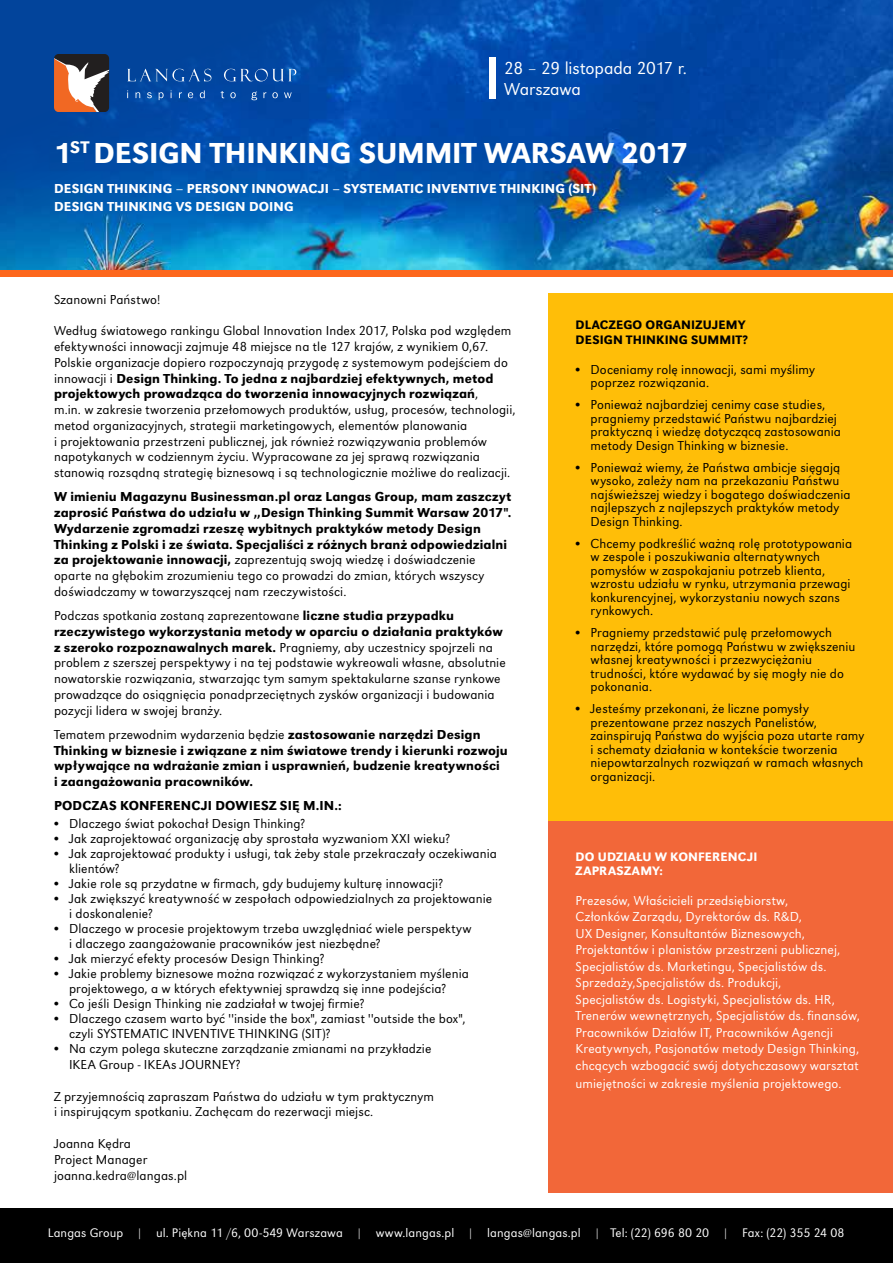
<style>
.page{position:relative;width:893px;height:1263px;background:#fff}
.page>*{position:absolute;margin:0;border:0;box-sizing:border-box;transform-origin:0 0}
.t1{font:500 30px "URW Grotesk TOT";letter-spacing:-.005em;color:#fff}
.t2{font:300 18px/21px "URW Grotesk TOT";letter-spacing:-.005em;color:#fff}
.t3{font:300 13.5px/13.5px "URW Grotesk TOT";letter-spacing:.01em;color:#000}
.t4{font:500 13.5px/15.8px "URW Grotesk TOT";letter-spacing:.01em;color:#000}
.t5{font:300 13.5px/16.5px "URW Grotesk TOT";letter-spacing:.01em;color:#fff}
.t6{font:500 13.5px/18px "URW Grotesk TOT";letter-spacing:.01em;color:#fff}
.t7{font:300 12.9px "URW Grotesk TOT";letter-spacing:.01em;color:#fff}
.t8{font:500 12.75px/15px "URW Grotesk TOT";letter-spacing:.01em;color:#000}
.t9{font:500 12.75px/13.5px "URW Grotesk TOT";letter-spacing:.015em;color:#fff}
.s1{font-weight:500}
.s2{font-weight:300}
.s3{font-family:"Times";font-weight:400}
</style>
<div class="page">
<img style="left:0;top:0;width:893px;height:270px">
<div style="left:549px;top:821px;width:344px;height:372px;background:#f26739"></div>
<div style="left:549px;top:293px;width:344px;height:528px;background:#ffbe08"></div>
<div style="left:0;top:270px;width:893px;height:7px;background:#fd671c"></div>
<div style="left:0;top:1209px;width:893px;height:54px;background:#000"></div>
<svg style="left:54px;top:54px;width:55px;height:58px"></svg>
<svg style="left:127px;top:69px;width:84px;height:12px"></svg>
<svg style="left:224px;top:69px;width:72px;height:12px"></svg>
<svg style="left:136px;top:92px;width:4px;height:6px"></svg>
<svg style="left:147px;top:92px;width:5px;height:6px"></svg>
<svg style="left:159px;top:92px;width:5px;height:8px"></svg>
<svg style="left:179px;top:92px;width:3px;height:6px"></svg>
<svg style="left:188px;top:92px;width:5px;height:6px"></svg>
<svg style="left:200px;top:90px;width:5px;height:8px"></svg>
<svg style="left:221px;top:91px;width:3px;height:7px"></svg>
<svg style="left:230px;top:92px;width:6px;height:6px"></svg>
<svg style="left:251px;top:92px;width:6px;height:8px"></svg>
<svg style="left:263px;top:92px;width:3px;height:6px"></svg>
<svg style="left:272px;top:92px;width:6px;height:6px"></svg>
<svg style="left:284px;top:92px;width:8px;height:6px"></svg>
<div style="left:489px;top:57px;width:6px;height:42px;background:#fff"></div>
<h2 class="t2" style="left:504px;top:58px;width:184px">28 – 29 listopada 2017 r.<br>Warszawa</h2>
<h1 class="t1" style="left:54px;top:135px;width:636px">1<sup>ST</sup> DESIGN THINKING SUMMIT WARSAW 2017</h1>
<p class="t6" style="left:54px;top:179px;width:544px">DESIGN THINKING – PERSONY INNOWACJI – SYSTEMATIC INVENTIVE THINKING (SIT)<br>DESIGN THINKING VS DESIGN DOING</p>
<p class="t3" style="left:54px;top:292px;width:108px">Szanowni Państwo!</p>
<p class="t3" style="left:54px;top:323px;width:463px;line-height:15.8px">Według światowego rankingu Global Innovation Index 2017, Polska pod względem efektywności innowacji zajmuje 48 miejsce na tle 127 krajów, z wynikiem 0,67.<br>Polskie organizacje dopiero rozpoczynają przygodę z systemowym podejściem do innowacji i <span class="s1">Design Thinking. To jedna z najbardziej efektywnych, metod projektowych prowadząca do tworzenia innowacyjnych rozwiązań</span>,<br>m.in. w zakresie tworzenia przełomowych produktów, usług, procesów, technologii, metod organizacyjnych, strategii marketingowych, elementów planowania<br>i projektowania przestrzeni publicznej, jak również rozwiązywania problemów napotykanych w codziennym życiu. Wypracowane za jej sprawą rozwiązania stanowią rozsądną strategię biznesową i są technologicznie możliwe do realizacji.</p>
<p class="t4" style="left:54px;top:489px;width:459px">W imieniu Magazynu Businessman.pl oraz Langas Group, mam zaszczyt zaprosić Państwa do udziału w ,,Design Thinking Summit Warsaw 2017".<br>Wydarzenie zgromadzi rzeszę wybitnych praktyków metody Design Thinking z Polski i ze świata. Specjaliści z różnych branż odpowiedzialni za projektowanie innowacji, <span class="s2">zaprezentują swoją wiedzę i doświadczenie oparte na głębokim zrozumieniu tego co prowadzi do zmian, których wszyscy doświadczamy w towarzyszącej nam rzeczywistości.</span></p>
<p class="t3" style="left:54px;top:608px;width:453px;line-height:15.8px">Podczas spotkania zostaną zaprezentowane <span class="s1">liczne studia przypadku rzeczywistego wykorzystania metody w oparciu o działania praktyków z szeroko rozpoznawalnych marek.</span> Pragniemy, aby uczestnicy spojrzeli na problem z szerszej perspektywy i na tej podstawie wykreowali własne, absolutnie nowatorskie rozwiązania, stwarzając tym samym spektakularne szanse rynkowe prowadzące do osiągnięcia ponadprzeciętnych zysków organizacji i budowania pozycji lidera w swojej branży.</p>
<p class="t4" style="left:54px;top:726px;width:455px"><span class="s2">Tematem przewodnim wydarzenia będzie</span> zastosowanie narzędzi Design Thinking w biznesie i związane z nim światowe trendy i kierunki rozwoju wpływające na wdrażanie zmian i usprawnień, budzenie kreatywności<br>i zaangażowania pracowników.</p>
<p class="t4" style="left:54px;top:798px;width:289px">PODCZAS KONFERENCJI DOWIESZ SIĘ M.IN.:</p>
<p class="t3" style="left:54px;top:817px;width:253px"><span class="s3">•</span> Dlaczego świat pokochał Design Thinking?</p>
<p class="t3" style="left:54px;top:832px;width:397px"><span class="s3">•</span> Jak zaprojektować organizację aby sprostała wyzwaniom XXI wieku?</p>
<p class="t3" style="left:69px;top:846px;width:429px;line-height:15px;text-indent:-15px"><span class="s3">•</span> Jak zaprojektować produkty i usługi, tak żeby stale przekraczały oczekiwania klientów?</p>
<p class="t3" style="left:54px;top:877px;width:390px"><span class="s3">•</span> Jakie role są przydatne w firmach, gdy budujemy kulturę innowacji?</p>
<p class="t3" style="left:69px;top:891px;width:425px;line-height:15px;text-indent:-15px"><span class="s3">•</span> Jak zwiększyć kreatywność w zespołach odpowiedzialnych za projektowanie i doskonalenie?</p>
<p class="t3" style="left:69px;top:921px;width:404px;line-height:15px;text-indent:-15px"><span class="s3">•</span> Dlaczego w procesie projektowym trzeba uwzględniać wiele perspektyw i dlaczego zaangażowanie pracowników jest niezbędne?</p>
<p class="t3" style="left:54px;top:952px;width:272px"><span class="s3">•</span> Jak mierzyć efekty procesów Design Thinking?</p>
<p class="t3" style="left:54px;top:966px;width:416px;line-height:15px;text-align:center"><span class="s3">•</span> Jakie problemy biznesowe można rozwiązać z wykorzystaniem myślenia projektowego, a w których efektywniej sprawdzą się inne podejścia?</p>
<p class="t3" style="left:54px;top:997px;width:312px"><span class="s3">•</span> Co jeśli Design Thinking nie zadziałał w twojej firmie?</p>
<p class="t3" style="left:69px;top:1011px;width:398px;line-height:15px;text-indent:-15px"><span class="s3">•</span> Dlaczego czasem warto być ''inside the box", zamiast ''outside the box", czyli SYSTEMATIC INVENTIVE THINKING (SIT)?</p>
<p class="t3" style="left:69px;top:1041px;width:364px;line-height:15.8px;text-indent:-15px"><span class="s3">•</span> Na czym polega skuteczne zarządzanie zmianami na przykładzie<br>IKEA Group - IKEAs JOURNEY?</p>
<p class="t3" style="left:54px;top:1088px;width:382px;line-height:15.8px">Z przyjemnością zapraszam Państwa do udziału w tym praktycznym i inspirującym spotkaniu. Zachęcam do rezerwacji miejsc.</p>
<p class="t3" style="left:54px;top:1135px;width:135px;line-height:16.2px">Joanna Kędra<br>Project Manager joanna.kedra@langas.pl</p>
<p class="t8" style="left:576px;top:317px;width:174px">DLACZEGO ORGANIZUJEMY<br>DESIGN THINKING SUMMIT?</p>
<p class="t3" style="left:591px;top:362px;width:226px;text-indent:-15px"><span class="s3">•</span> Doceniamy rolę innowacji, sami myślimy poprzez rozwiązania.</p>
<p class="t3" style="left:591px;top:398px;width:252px;text-indent:-15px"><span class="s3">•</span> Ponieważ najbardziej cenimy case studies, pragniemy przedstawić Państwu najbardziej praktyczną i wiedzę dotyczącą zastosowania metody Design Thinking w biznesie.</p>
<p class="t3" style="left:591px;top:460px;width:262px;text-indent:-15px"><span class="s3">•</span> Ponieważ wiemy, że Państwa ambicje sięgają wysoko, zależy nam na przekazaniu Państwu najświeższej wiedzy i bogatego doświadczenia najlepszych z najlepszych praktyków metody Design Thinking.</p>
<p class="t3" style="left:591px;top:536px;width:263px;text-indent:-15px"><span class="s3">•</span> Chcemy podkreślić ważną rolę prototypowania w zespole i poszukiwania alternatywnych pomysłów w zaspokajaniu potrzeb klienta, wzrostu udziału w rynku, utrzymania przewagi konkurencyjnej, wykorzystaniu nowych szans rynkowych.</p>
<p class="t3" style="left:591px;top:626px;width:266px;text-indent:-15px"><span class="s3">•</span> Pragniemy przedstawić pulę przełomowych narzędzi, które pomogą Państwu w zwiększeniu własnej kreatywności i przezwyciężaniu trudności, które wydawać by się mogły nie do pokonania.</p>
<p class="t3" style="left:591px;top:702px;width:275px;text-indent:-15px"><span class="s3">•</span> Jesteśmy przekonani, że liczne pomysły prezentowane przez naszych Panelistów, zainspirują Państwa do wyjścia poza utarte ramy i schematy działania w kontekście tworzenia niepowtarzalnych rozwiązań w ramach własnych organizacji.</p>
<p class="t9" style="left:576px;top:850px;width:183px">DO UDZIAŁU W KONFERENCJI<br>ZAPRASZAMY:</p>
<p class="t5" style="left:576px;top:892px;width:286px">Prezesów, Właścicieli przedsiębiorstw,<br>Członków Zarządu, Dyrektorów ds. R&amp;D,<br>UX Designer, Konsultantów Biznesowych, Projektantów i planistów przestrzeni publicznej, Specjalistów ds. Marketingu, Specjalistów ds.<br>Sprzedaży,Specjalistów ds. Produkcji,<br>Specjalistów ds. Logistyki, Specjalistów ds. HR, Trenerów wewnętrznych, Specjalistów ds. finansów, Pracowników Działów IT, Pracowników Agencji Kreatywnych, Pasjonatów metody Design Thinking, chcących wzbogacić swój dotychczasowy warsztat</p>
<p class="t5" style="left:576px;top:1075px;width:267px">umiejętności w zakresie myślenia projektowego.</p>
<p class="t7" style="left:48px;top:1225px;width:798px">Langas Group | ul. Piękna 11 /6, 00-549 Warszawa | www.langas.pl | langas@langas.pl | Tel: (22) 696 80 20 | Fax: (22) 355 24 08</p>
</div>
